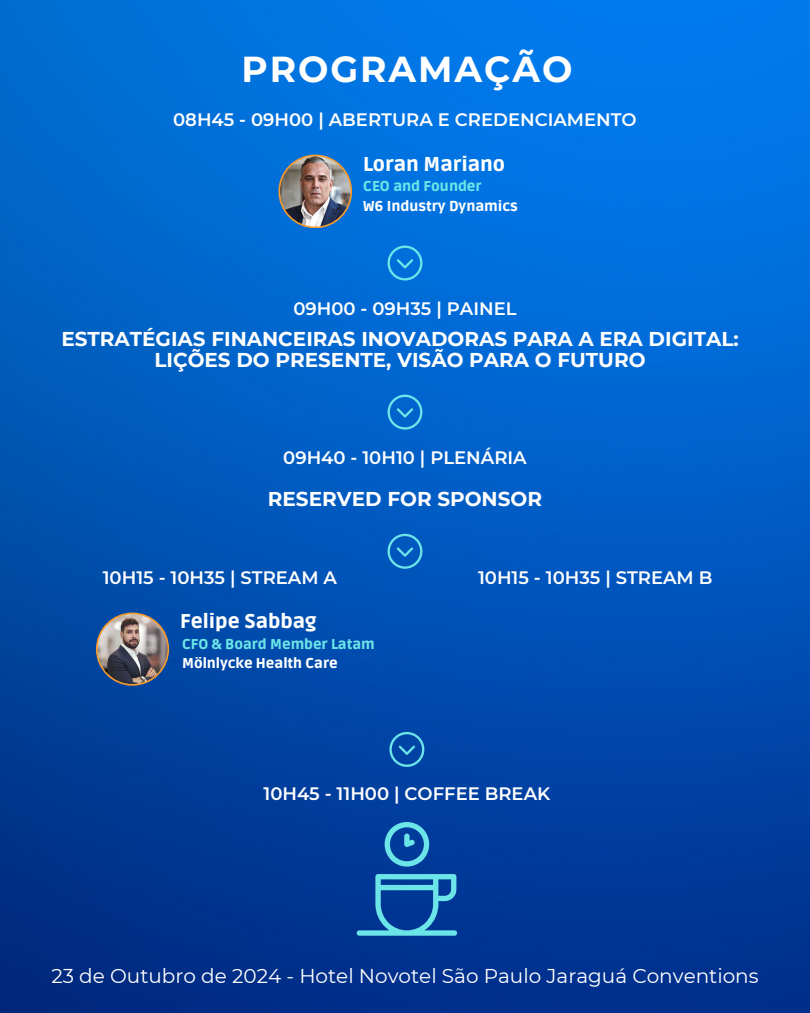
<style>
.page{position:relative;width:810px;height:1013px;background:#fff}
.page>*{position:absolute;margin:0;border:0;box-sizing:border-box;transform-origin:0 0}
.t1{font:700 36px "Montserrat";letter-spacing:.055em;color:#fff}
.t2{font:700 20px/21px "Montserrat";color:#fff;text-align:center}
.t3{font:20px "Montserrat";color:#fff}
.t4{font:900 20px "Ruda";color:#fff}
.t5{font:900 19.8px "Ruda";color:#fff}
.t6{font:600 18px "Montserrat";color:#fff}
.t7{font:900 14.3px "Ruda";color:#fff}
.t8{font:900 14.3px "Ruda";color:#6ce5e8}
.t9{font:900 14.2px "Ruda";color:#6ce5e8}
.t10{font:900 14.2px "Ruda";color:#fff}
</style>
<div class="page">
<img style="left:0;top:0;width:810px;height:1012px">
<svg style="left:278px;top:154px;width:74px;height:74px"></svg>
<img style="left:280px;top:156px;width:70px;height:71px;border-radius:50%">
<svg style="left:388px;top:245px;width:34px;height:35px"></svg>
<svg style="left:388px;top:394px;width:34px;height:35px"></svg>
<svg style="left:388px;top:534px;width:34px;height:34px"></svg>
<svg style="left:389px;top:732px;width:35px;height:35px"></svg>
<svg style="left:357px;top:822px;width:100px;height:113px;background:#1a61aa"></svg>
<svg style="left:96px;top:612px;width:73px;height:73px"></svg>
<img style="left:98px;top:614px;width:69px;height:70px;border-radius:50%">
<h1 class="t1" style="left:241px;top:44px;width:333px">PROGRAMAÇÃO</h1>
<p class="t6" style="left:173px;top:107px;width:465px">08H45 - 09H00 | ABERTURA E CREDENCIAMENTO</p>
<p class="t4" style="left:363px;top:152px;width:143px">Loran Mariano</p>
<p class="t8" style="left:363px;top:178px;width:120px">CEO and Founder</p>
<p class="t7" style="left:363px;top:198px;width:156px">W6 Industry Dynamics</p>
<p class="t6" style="left:293px;top:295px;width:225px">09H00 - 09H35 | PAINEL</p>
<p class="t2" style="left:61px;top:327px;width:679px">ESTRATÉGIAS FINANCEIRAS INOVADORAS PARA A ERA DIGITAL:<br>LIÇÕES DO PRESENTE, VISÃO PARA O FUTURO</p>
<p class="t6" style="left:283px;top:444px;width:245px">09H40 - 10H10 | PLENÁRIA</p>
<p class="t2" style="left:268px;top:487px;width:276px">RESERVED FOR SPONSOR</p>
<p class="t6" style="left:103px;top:564px;width:236px">10H15 - 10H35 | STREAM A</p>
<p class="t6" style="left:478px;top:564px;width:236px">10H15 - 10H35 | STREAM B</p>
<p class="t5" style="left:180px;top:610px;width:138px">Felipe Sabbag</p>
<p class="t9" style="left:182px;top:635px;width:194px">CFO &amp; B oard Member Latam</p>
<p class="t10" style="left:182px;top:655px;width:157px">Mölnlycke Health Care</p>
<p class="t6" style="left:263px;top:781px;width:288px">10H45 - 11H00 | COFFEE BREAK</p>
<p class="t3" style="left:51px;top:961px;width:709px">23 de Outubro de 2024 - Hotel Novotel São Paulo Jaraguá Conventions</p>
</div>
